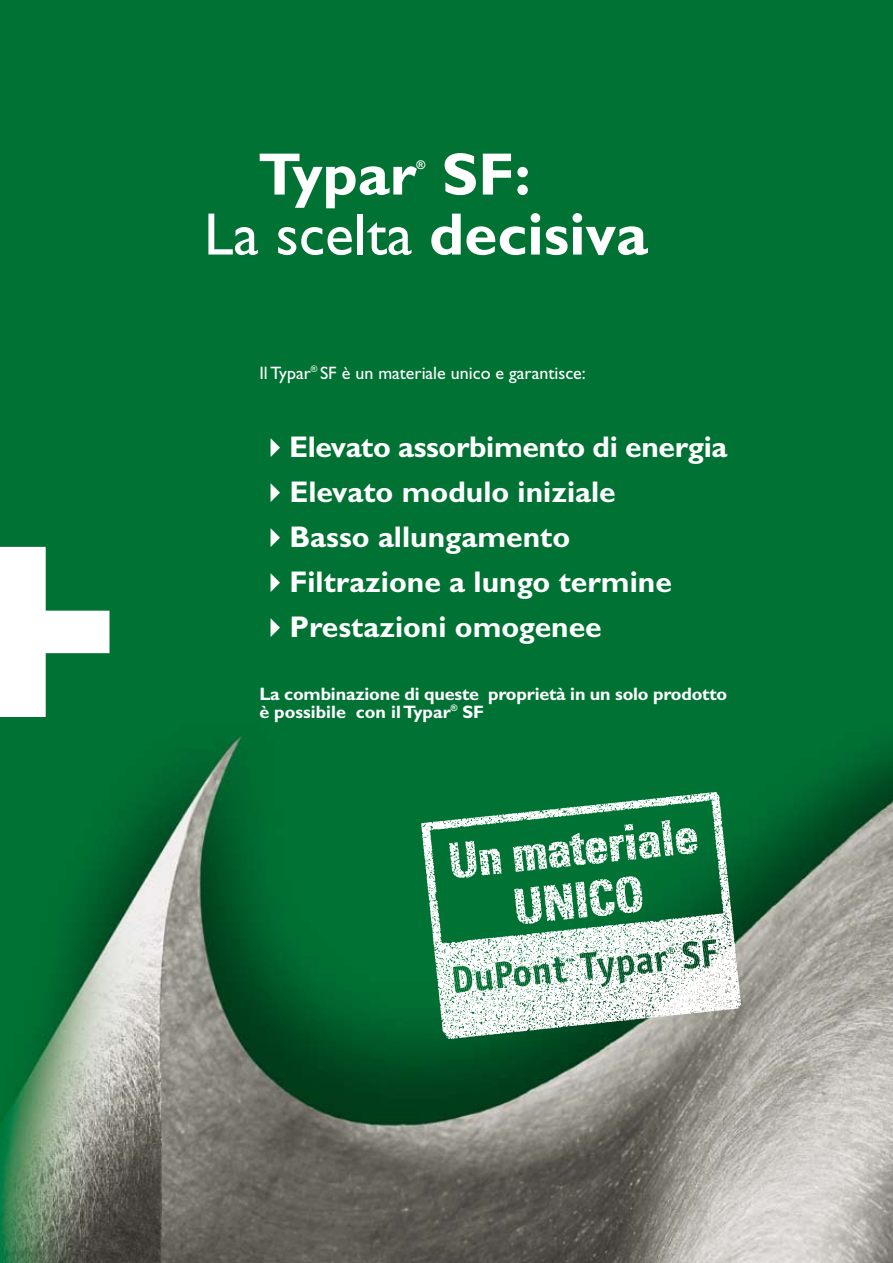
<style>
.page{position:relative;width:893px;height:1263px;background:#007233}
.page>*{position:absolute;margin:0;border:0;box-sizing:border-box;transform-origin:0 0}
.t1{font:60px "Gill Sans";color:#fff}
.t2{font:700 60px "Gill Sans";color:#fff}
.t3{font:700 30px/45px "Gill Sans";color:#fff}
.t4{font:700 18px/18px "Gill Sans";letter-spacing:-.01em;color:#fff}
.t5{font:18px "Gill Sans";color:#fff}
.t6{font:700 12px "Gill Sans";color:#fff}
.s1{font-weight:700}
</style>
<div class="page">
<img style="left:0;top:734px;width:893px;height:529px">
<img style="left:421px;top:793px;width:323px;height:245px">
<svg style="left:0;top:547px;width:109px;height:170px"></svg>
<svg style="left:566px;top:939px;width:150px;height:48px;background:#b9d0c3"></svg>
<h1 class="t2" style="left:258px;top:139px;width:274px">Typar SF:</h1>
<p class="t6" style="left:416px;top:158px;width:10px">®</p>
<h1 class="t1" style="left:204px;top:200px;width:445px">La scelta <span class="s1">decisiva</span></h1>
<p class="t5" style="left:259px;top:362px;width:328px">Il Typar<sup>®</sup> SF è un materiale unico e garantisce:</p>
<p class="t3" style="left:289px;top:423px;width:440px">Elevato assorbimento di energia<br>Elevato modulo iniziale<br>Basso allungamento<br>Filtrazione a lungo termine<br>Prestazioni omogenee</p>
<p class="t4" style="left:259px;top:684px;width:469px">La combinazione di queste proprietà in un solo prodotto è possibile con il Typar<sup>®</sup> SF</p>
</div>
